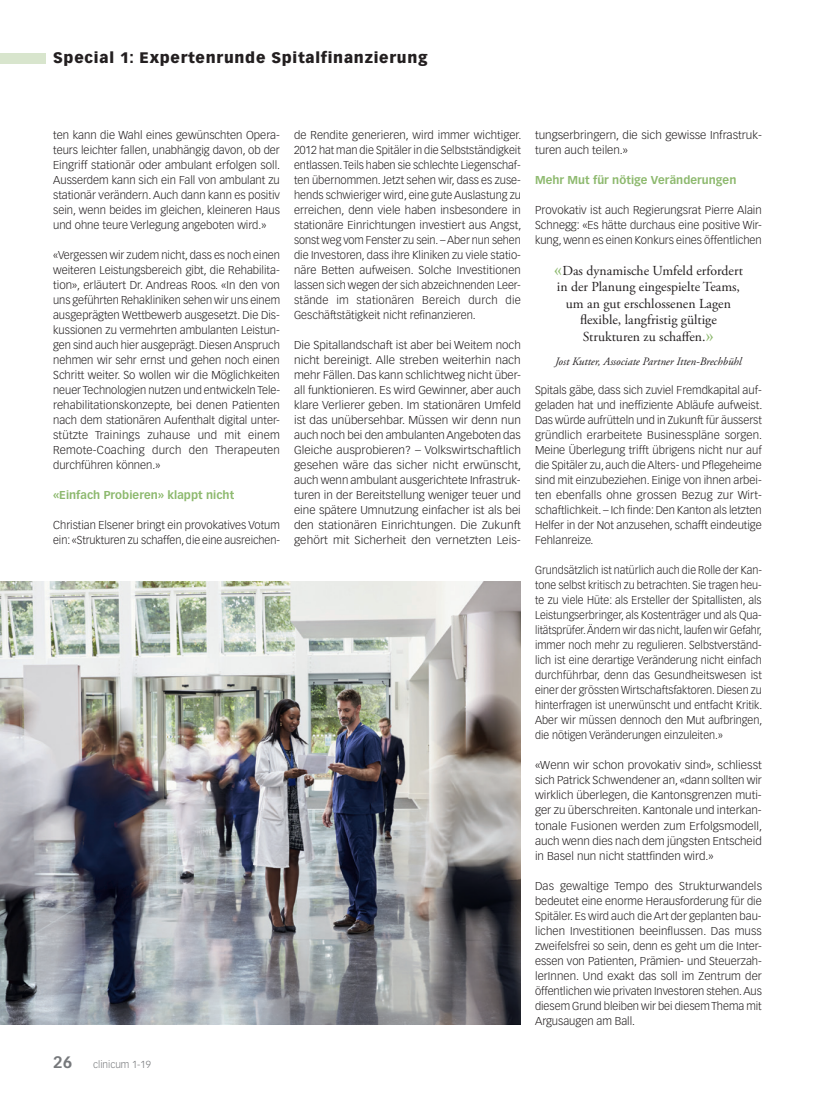
<style>
.page{position:relative;width:815px;height:1099px;background:#fff}
.page>*{position:absolute;margin:0;border:0;box-sizing:border-box;transform-origin:0 0}
.t1{font:900 15px "Vectora LT Std";letter-spacing:.05em;color:#231f20}
.t2{font:13.75px/16.5px "Adobe Garamond Pro";color:#231f20;text-align:center}
.t3{font:300 11.25px/15px "Vectora LT Std";color:#231f20;text-align:justify}
.t4{font:300 11.25px/15px "Vectora LT Std";color:#231f20;text-align:justify;scale:.96 1}
.t5{font:300 11.25px/15px "Vectora LT Std";color:#231f20;text-align:justify;scale:1.05 1}
.t6{font:700 11.25px "Vectora LT Std";letter-spacing:.005em;color:#8db96e}
.t7{font:300 11.25px/15px "Vectora LT Std";color:#231f20;scale:1.04 1}
.t8{font:italic 11.25px "Adobe Garamond Pro";color:#231f20}
.t9{font:300 10px "Vectora LT Std";color:#76787b}
.s1{font-weight:700;font-size:16.25px}
.s2{font-size:22.5px;color:#8db96e}
</style>
<div class="page">
<div style="left:0;top:53px;width:45px;height:10px;background:#d8e5cd"></div>
<img style="left:0;top:581px;width:521px;height:443px">
<h1 class="t1" style="left:53px;top:49px;width:376px">Special 1: Expertenrunde Spitalfinanzierung</h1>
<p class="t3" style="left:53px;top:128px;width:229px">ten kann die Wahl eines gewünschten Opera&shy;teurs leichter fallen, unabhängig davon, ob der Eingriff stationär oder ambulant erfolgen soll.<br>Ausserdem kann sich ein Fall von ambulant zu stationär verändern. Auch dann kann es positiv sein, wenn beides im gleichen, kleineren Haus und ohne teure Verlegung angeboten wird.»</p>
<p class="t3" style="left:53px;top:248px;width:228px">«Vergessen wir zudem nicht, dass es noch einen weiteren Leistungsbereich gibt, die Rehabilita&shy;tion», erläutert Dr. Andreas Roos. «In den von uns geführten Rehakliniken sehen wir uns einem ausgeprägten Wettbewerb ausgesetzt. Die Dis&shy;kussionen zu vermehrten ambulanten Leistun&shy;gen sind auch hier ausgeprägt. Diesen Anspruch nehmen wir sehr ernst und gehen noch einen Schritt weiter. So wollen wir die Möglichkeiten neuer Technologien nutzen und entwickeln Tele&shy;rehabilitationskonzepte, bei denen Patienten nach dem stationären Aufenthalt digital unter&shy;stützte Trainings zuhause und mit einem Remote-Coaching durch den Therapeuten durchführen können.»</p>
<p class="t6" style="left:53px;top:488px;width:183px">«Einfach Probieren» klappt nicht</p>
<p class="t3" style="left:53px;top:518px;width:228px">Christian Elsener bringt ein provokatives Votum ein: «Strukturen zu schaffen, die eine ausreichen-</p>
<p class="t9" style="left:53px;top:1058px;width:99px"><span class="s1">26</span> clinicum 1-19</p>
<p class="t3" style="left:294px;top:128px;width:229px">de Rendite generieren, wird immer wichtiger.<br>2012 hat man die Spitäler in die Selbstständigkeit entlassen. Teils haben sie schlechte Liegenschaf&shy;ten übernommen. Jetzt sehen wir, dass es zuse&shy;hends schwieriger wird, eine gute Auslastung zu erreichen, denn viele haben insbesondere in stationäre Einrichtungen investiert aus Angst, sonst weg vom Fenster zu sein. – Aber nun sehen die Investoren, dass ihre Kliniken zu viele statio&shy;näre Betten aufweisen. Solche Investitionen lassen sich wegen der sich abzeichnenden Leer&shy;stände im stationären Bereich durch die Geschäftstätigkeit nicht refinanzieren.</p>
<p class="t3" style="left:294px;top:338px;width:229px">Die Spitallandschaft ist aber bei Weitem noch nicht bereinigt. Alle streben weiterhin nach mehr Fällen. Das kann schlichtweg nicht über&shy;all funktionieren. Es wird Gewinner, aber auch klare Verlierer geben. Im stationären Umfeld ist das unübersehbar. Müssen wir denn nun auch noch bei den ambulanten Angeboten das Gleiche ausprobieren? – Volkswirtschaftlich gesehen wäre das sicher nicht erwünscht, auch wenn ambulant ausgerichtete Infrastruk&shy;turen in der Bereitstellung weniger teuer und eine spätere Umnutzung einfacher ist als bei den stationären Einrichtungen. Die Zukunft gehört mit Sicherheit den vernetzten Leis-</p>
<p class="t7" style="left:535px;top:128px;width:220px">tungserbringern, die sich gewisse Infrastruk&shy;turen auch teilen.»</p>
<p class="t6" style="left:535px;top:173px;width:203px">Mehr Mut für nötige Veränderungen</p>
<p class="t3" style="left:535px;top:203px;width:228px">Provokativ ist auch Regierungsrat Pierre Alain Schnegg: «Es hätte durchaus eine positive Wir&shy;kung, wenn es einen Konkurs eines öffentlichen</p>
<p class="t2" style="left:554px;top:262px;width:190px"><span class="s2">«</span>Das dynamische Umfeld erfordert in der Planung eingespielte Teams, um an gut erschlossenen Lagen flexible, langfristig gültige<br>Strukturen zu schaffen.<span class="s2">»</span></p>
<p class="t8" style="left:555px;top:354px;width:188px">Jost Kutter, Associate Partner Itten-Brechbühl</p>
<p class="t3" style="left:535px;top:383px;width:229px">Spitals gäbe, dass sich zuviel Fremdkapital auf&shy;geladen hat und ineffiziente Abläufe aufweist.<br>Das würde aufrütteln und in Zukunft für äusserst gründlich erarbeitete Businesspläne sorgen.<br>Meine Überlegung trifft übrigens nicht nur auf die Spitäler zu, auch die Alters- und Pflegeheime sind mit einzubeziehen. Einige von ihnen arbei&shy;ten ebenfalls ohne grossen Bezug zur Wirt&shy;schaftlichkeit. – Ich finde: Den Kanton als letzten Helfer in der Not anzusehen, schafft eindeutige Fehlanreize.</p>
<p class="t4" style="left:535px;top:563px;width:238px">Grundsätzlich ist natürlich auch die Rolle der Kan&shy;tone selbst kritisch zu betrachten. Sie tragen heu&shy;te zu viele Hüte: als Ersteller der Spitallisten, als Leistungserbringer, als Kostenträger und als Qua&shy;litätsprüfer. Ändern wir das nicht, laufen wir Gefahr, immer noch mehr zu regulieren. Selbstverständ&shy;lich ist eine derartige Veränderung nicht einfach durchführbar, denn das Gesundheitswesen ist einer der grössten Wirtschaftsfaktoren. Diesen zu hinterfragen ist unerwünscht und entfacht Kritik.<br>Aber wir müssen dennoch den Mut aufbringen, die nötigen Veränderungen einzuleiten.»</p>
<p class="t5" style="left:535px;top:758px;width:218px">«Wenn wir schon provokativ sind», schliesst sich Patrick Schwendener an, «dann sollten wir wirklich überlegen, die Kantonsgrenzen muti&shy;ger zu überschreiten. Kantonale und interkan&shy;tonale Fusionen werden zum Erfolgsmodell, auch wenn dies nach dem jüngsten Entscheid in Basel nun nicht stattfinden wird.»</p>
<p class="t3" style="left:535px;top:878px;width:228px">Das gewaltige Tempo des Strukturwandels bedeutet eine enorme Herausforderung für die Spitäler. Es wird auch die Art der geplanten bau&shy;lichen Investitionen beeinflussen. Das muss zweifelsfrei so sein, denn es geht um die Inter&shy;essen von Patienten, Prämien- und Steuerzah&shy;lerInnen. Und exakt das soll im Zentrum der öffentlichen wie privaten Investoren stehen. Aus diesem Grund bleiben wir bei diesem Thema mit Argusaugen am Ball.</p>
</div>
